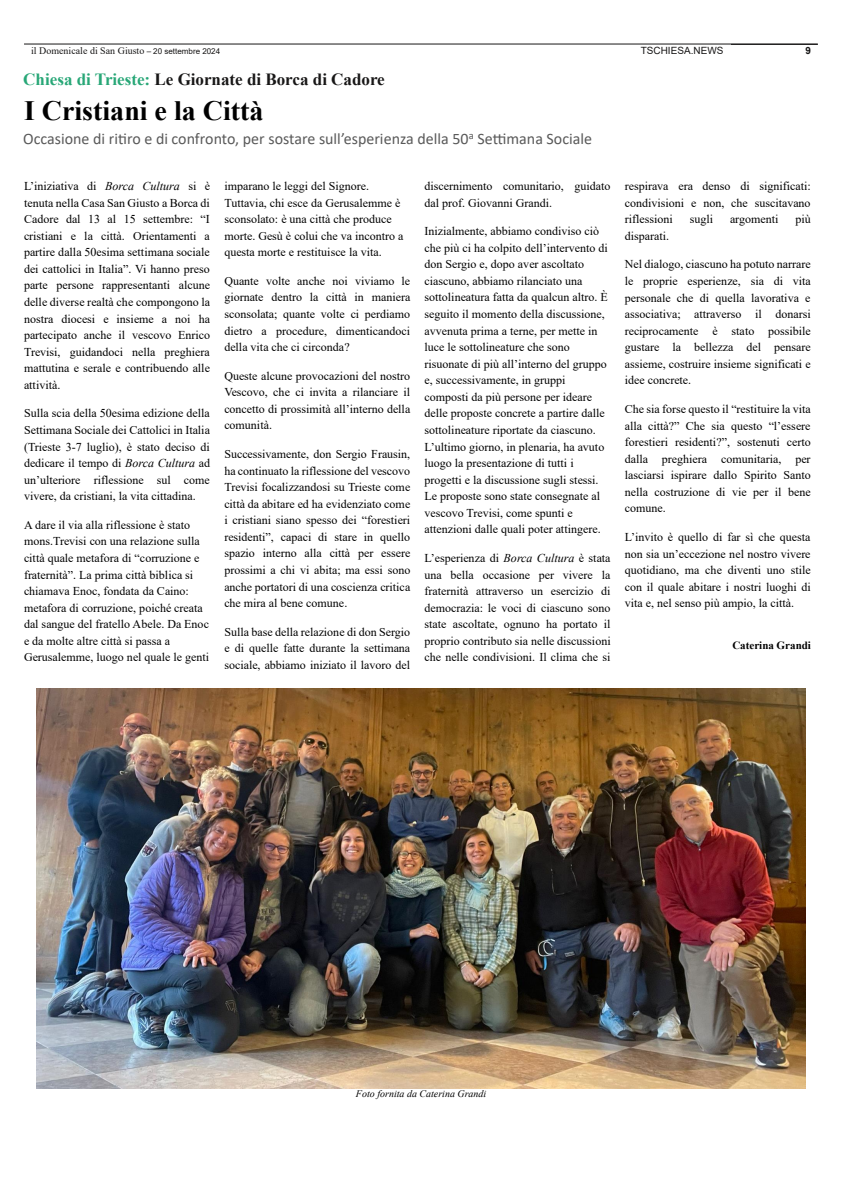
<style>
.page{position:relative;width:842px;height:1191px;background:#fff}
.page>*{position:absolute;margin:0;border:0;box-sizing:border-box;transform-origin:0 0}
.t1{font:700 28px "Times New Roman";color:#000}
.t2{font:700 17px "Times New Roman";color:#181717}
.t3{font:16px "Calibri";color:#595959}
.t4{font:12px/16.6px "Times New Roman";color:#000;text-align:justify}
.t5{font:700 11px "Times New Roman";color:#000}
.t6{font:10px "Times New Roman";color:#181717}
.t7{font:italic 10px "Times New Roman";color:#000}
.t8{font:10px "Arial";color:#181717}
.t9{font:700 10px "Arial";color:#181717}
.s1{font-family:"Arial";font-size:8px}
.s2{color:#28a777}
.s3{font-style:italic}
</style>
<div class="page">
<hr style="left:24px;top:44px;width:794px;height:1px;background:#181717">
<img style="left:36px;top:689px;width:770px;height:399px">
<p class="t6" style="left:31px;top:43px;width:191px">il Domenicale di San Giusto <span class="s1">– 20 settembre 2024</span></p>
<p class="t8" style="left:641px;top:43px;width:84px">TSCHIESA.NEWS</p>
<p class="t9" style="left:805px;top:43px;width:7px">9</p>
<p class="t2" style="left:23px;top:67px;width:363px"><span class="s2">Chiesa di Trieste:</span> Le Giornate di Borca di Cadore</p>
<p class="t1" style="left:24px;top:91px;width:241px">I Cristiani e la Città</p>
<p class="t3" style="left:23px;top:127px;width:570px">Occasione di ritiro e di confronto, per sostare sull’esperienza della 50<sup>a</sup> Settimana Sociale</p>
<p class="t4" style="left:24px;top:177px;width:188px">L’iniziativa di <span class="s3">Borca Cultura</span> si è tenuta nella Casa San Giusto a Borca di Cadore dal 13 al 15 settembre: “I cristiani e la città. Orientamenti a partire dalla 50esima settimana sociale dei cattolici in Italia”. Vi hanno preso parte persone rappresentanti alcune delle diverse realtà che compongono la nostra diocesi e insieme a noi ha partecipato anche il vescovo Enrico Trevisi, guidandoci nella preghiera mattutina e serale e contribuendo alle attività.</p>
<p class="t4" style="left:24px;top:405px;width:188px">Sulla scia della 50esima edizione della Settimana Sociale dei Cattolici in Italia (Trieste 3-7 luglio), è stato deciso di dedicare il tempo di <span class="s3">Borca Cultura</span> ad un’ulteriore riflessione sul come vivere, da cristiani, la vita cittadina.</p>
<p class="t4" style="left:24px;top:516px;width:187px;text-align:left">A dare il via alla riflessione è stato mons.Trevisi con una relazione sulla città quale metafora di “corruzione e fraternità”. La prima città biblica si chiamava Enoc, fondata da Caino: metafora di corruzione, poiché creata dal sangue del fratello Abele. Da Enoc e da molte altre città si passa a Gerusalemme, luogo nel quale le genti</p>
<p class="t4" style="left:224px;top:177px;width:181px;text-align:left">imparano le leggi del Signore.<br>Tuttavia, chi esce da Gerusalemme è sconsolato: è una città che produce morte. Gesù è colui che va incontro a questa morte e restituisce la vita.</p>
<p class="t4" style="left:224px;top:272px;width:188px">Quante volte anche noi viviamo le giornate dentro la città in maniera sconsolata; quante volte ci perdiamo dietro a procedure, dimenticandoci della vita che ci circonda?</p>
<p class="t4" style="left:224px;top:367px;width:187px">Queste alcune provocazioni del nostro Vescovo, che ci invita a rilanciare il concetto di prossimità all’interno della comunità.</p>
<p class="t4" style="left:224px;top:445px;width:188px">Successivamente, don Sergio Frausin, ha continuato la riflessione del vescovo Trevisi focalizzandosi su Trieste come città da abitare ed ha evidenziato come i cristiani siano spesso dei “forestieri residenti”, capaci di stare in quello spazio interno alla città per essere prossimi a chi vi abita; ma essi sono anche portatori di una coscienza critica che mira al bene comune.</p>
<p class="t4" style="left:224px;top:623px;width:187px">Sulla base della relazione di don Sergio e di quelle fatte durante la settimana sociale, abbiamo iniziato il lavoro del</p>
<p class="t4" style="left:425px;top:177px;width:187px">discernimento comunitario, guidato dal prof. Giovanni Grandi.</p>
<p class="t4" style="left:425px;top:222px;width:185px;text-align:left">Inizialmente, abbiamo condiviso ciò che più ci ha colpito dell’intervento di don Sergio e, dopo aver ascoltato ciascuno, abbiamo rilanciato una sottolineatura fatta da qualcun altro. È seguito il momento della discussione, avvenuta prima a terne, per mette in luce le sottolineature che sono risuonate di più all’interno del gruppo e, successivamente, in gruppi composti da più persone per ideare delle proposte concrete a partire dalle sottolineature riportate da ciascuno.<br>L’ultimo giorno, in plenaria, ha avuto luogo la presentazione di tutti i progetti e la discussione sugli stessi.<br>Le proposte sono state consegnate al vescovo Trevisi, come spunti e attenzioni dalle quali poter attingere.</p>
<p class="t4" style="left:425px;top:549px;width:188px">L’esperienza di <span class="s3">Borca Cultura</span> è stata una bella occasione per vivere la fraternità attraverso un esercizio di democrazia: le voci di ciascuno sono state ascoltate, ognuno ha portato il proprio contributo sia nelle discussioni che nelle condivisioni. Il clima che si</p>
<p class="t4" style="left:625px;top:177px;width:188px">respirava era denso di significati: condivisioni e non, che suscitavano riflessioni</p>
<p class="t4" style="left:690px;top:210px;width:25px">sugli</p>
<p class="t4" style="left:730px;top:210px;width:50px">argomenti</p>
<p class="t4" style="left:795px;top:210px;width:17px">più</p>
<p class="t4" style="left:625px;top:227px;width:46px">disparati.</p>
<p class="t4" style="left:625px;top:256px;width:188px">Nel dialogo, ciascuno ha potuto narrare le proprie esperienze, sia di vita personale che di quella lavorativa e associativa; attraverso il donarsi reciprocamente è stato possibile gustare la bellezza del pensare assieme, costruire insieme significati e idee concrete.</p>
<p class="t4" style="left:625px;top:400px;width:187px">Che sia forse questo il “restituire la vita alla città?” Che sia questo “l’essere forestieri residenti?”, sostenuti certo dalla preghiera comunitaria, per lasciarsi ispirare dallo Spirito Santo nella costruzione di vie per il bene comune.</p>
<p class="t4" style="left:625px;top:528px;width:187px">L’invito è quello di far sì che questa non sia un’eccezione nel nostro vivere quotidiano, ma che diventi uno stile con il quale abitare i nostri luoghi di vita e, nel senso più ampio, la città.</p>
<p class="t5" style="left:732px;top:637px;width:80px">Caterina Grandi</p>
<p class="t7" style="left:356px;top:1087px;width:132px">Foto fornita da Caterina Grandi</p>
</div>
